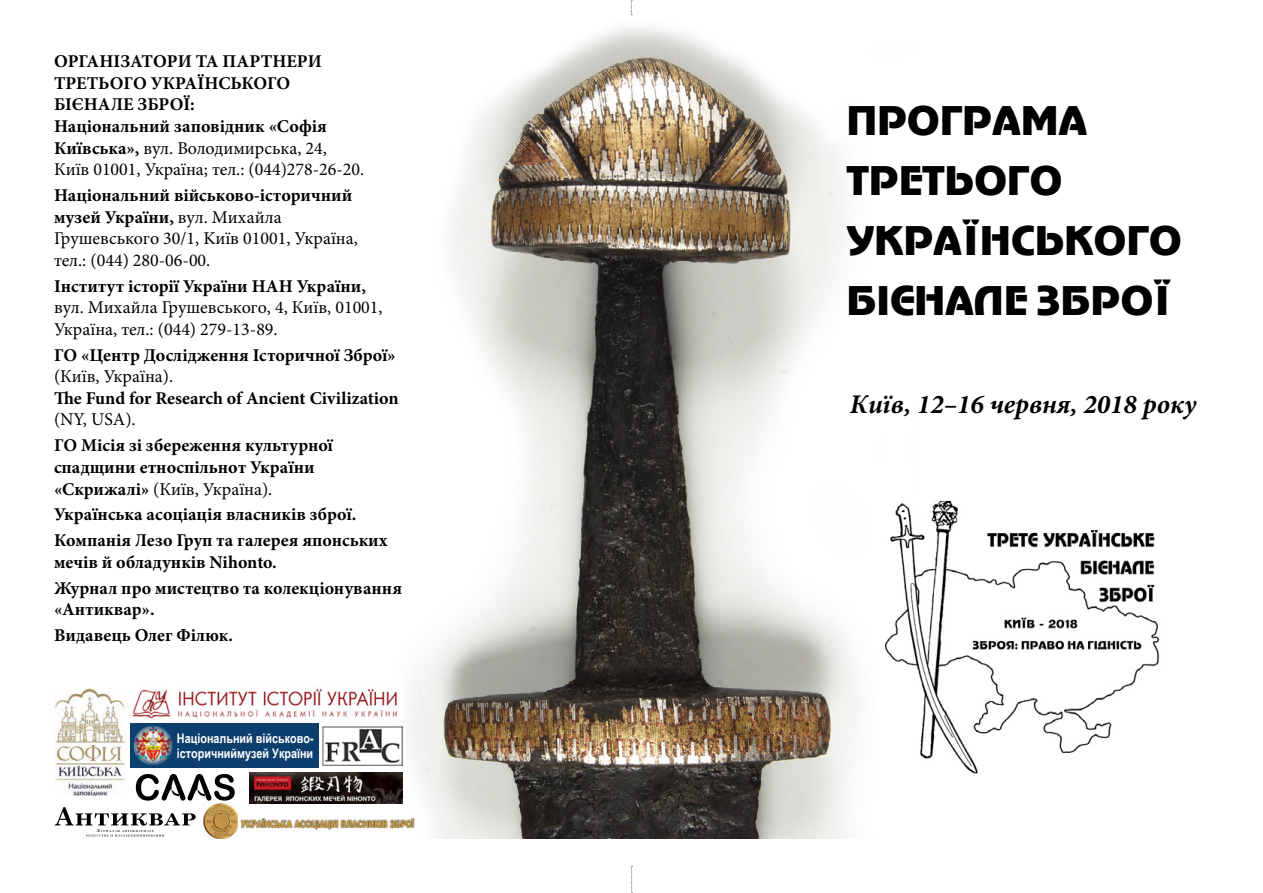
<style>
.page{position:relative;width:1263px;height:893px;background:#fff}
.page>*{position:absolute;margin:0;border:0;box-sizing:border-box;transform-origin:0 0}
.t1{font:39px/60px "Adver Gothic C";letter-spacing:.01em;color:#000}
.t2{font:italic 700 27px "Minion Pro";color:#000}
.t3{font:700 18px/21.6px "Minion Pro";color:#000}
.t4{font:18px/21.6px "Minion Pro";color:#000}
.t5{font:700 13.2px/15px "Arial Narrow";color:#fff}
.s1{font-weight:400}
.s2{font-weight:700}
</style>
<div class="page">
<img style="left:364px;top:27px;width:493px;height:812px">
<img style="left:884px;top:502px;width:276px;height:272px">
<div style="left:130px;top:723px;width:188px;height:44px;background:#0c3f6e"></div>
<img style="left:133px;top:726px;width:40px;height:39px;border-radius:19px">
<img style="left:132px;top:687px;width:271px;height:31px">
<img style="left:55px;top:688px;width:70px;height:108px">
<img style="left:322px;top:726px;width:81px;height:39px">
<svg style="left:136px;top:774px;width:99px;height:27px"></svg>
<img style="left:250px;top:773px;width:153px;height:30px">
<svg style="left:55px;top:807px;width:141px;height:30px"></svg>
<img style="left:240px;top:805px;width:177px;height:34px">
<img style="left:203px;top:804px;width:35px;height:34px">
<svg style="left:631px;top:866px;width:2px;height:27px"></svg>
<svg style="left:631px;top:0;width:1px;height:15px"></svg>
<p class="t3" style="left:54px;top:50px;width:312px">ОРГАНІЗАТОРИ ТА ПАРТНЕРИ<br>ТРЕТЬОГО УКРАЇНСЬКОГО<br>БІЄНАЛЕ ЗБРОЇ:<br>Національний заповідник «Софія<br>Київська», <span class="s1">вул. Володимирська, 24,<br>Київ 01001, Україна; тел.: (044)278-26-20.</span></p>
<p class="t4" style="left:54px;top:184px;width:305px"><span class="s2">Національний військово-історичний музей України,</span> вул. Михайла<br>Грушевського 30/1, Kиїв 01001, Україна, тел.: (044) 280-06-00.</p>
<p class="t3" style="left:54px;top:275px;width:313px">Інститут історії України НАН України,</p>
<p class="t4" style="left:54px;top:297px;width:330px">вул. Михайла Грушевського, 4, Київ, 01001,<br>Україна, тел.: (044) 279-13-89.</p>
<p class="t3" style="left:54px;top:344px;width:343px">ГО «Центр Дослідження Історичної Зброї»</p>
<p class="t4" style="left:54px;top:366px;width:121px">(Київ, Україна).</p>
<p class="t3" style="left:54px;top:387px;width:346px">The Fund for Research of Ancient Civilization</p>
<p class="t4" style="left:54px;top:409px;width:83px">(NY, USA).</p>
<p class="t3" style="left:54px;top:435px;width:280px">ГО Місія зі збереження культурної спадщини етноспільнот України «Скрижалі» <span class="s1">(Київ, Україна).</span></p>
<p class="t3" style="left:54px;top:501px;width:335px;line-height:25.8px">Українська асоціація власників зброї.<br>Компанія Лезо Груп та галерея японських</p>
<p class="t3" style="left:54px;top:549px;width:350px;line-height:25.8px">мечів й обладунків Nihonto.<br>Журнал про мистецтво та колекціонування</p>
<p class="t3" style="left:54px;top:596px;width:181px;line-height:25.8px">«Антиквар».<br>Видавець Олег Філюк.</p>
<p class="t5" style="left:177px;top:730px;width:138px">Національний військово&shy;історичниймузей України</p>
<h1 class="t1" style="left:847px;top:91px;width:337px">ПРОГРАМА<br>ТРЕТЬОГО<br>УКРАЇНСЬКОГО<br>БІЄНАЛЕ ЗБРОЇ</h1>
<h2 class="t2" style="left:850px;top:386px;width:348px">Київ, 12–16 червня, 2018 року</h2>
</div>
